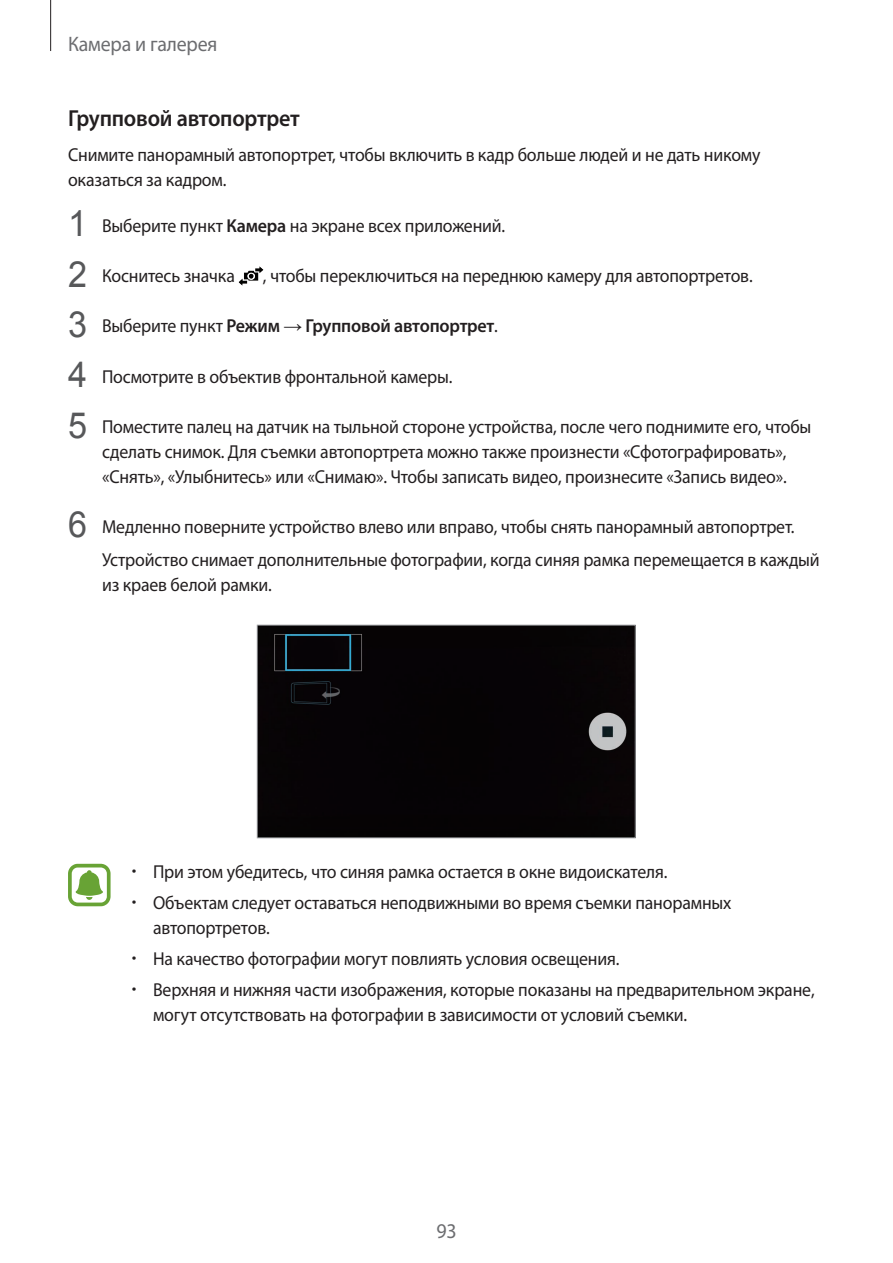
<style>
.page{position:relative;width:893px;height:1263px;background:#fff}
.page>*{position:absolute;margin:0;border:0;box-sizing:border-box;transform-origin:0 0}
.t1{font:600 23.25px "Myriad Pro";letter-spacing:-.01em;color:#231f20;scale:.95 1}
.t2{font:21px "Myriad Pro";letter-spacing:-.01em;color:#6c6d70;scale:.95 1}
.t3{font:18.75px/24.8px "Myriad Pro";letter-spacing:-.01em;color:#231f20;scale:.95 1}
.t4{font:600 18.75px "Myriad Pro";letter-spacing:-.01em;color:#231f20;scale:.96 1}
.s1{font-family:"Arial";font-size:36px;color:#57585a}
.s2{font-weight:600}
.s3{font-family:"Arial";font-weight:400;font-size:36px;color:#57585a}
.s4{font-weight:400}
.s5{font-family:"Arial";font-weight:400}
.s6{font-weight:300}
</style>
<div class="page">
<hr style="left:50px;top:0;width:1px;height:51px;background:#231f20">
<img style="left:238px;top:266px;width:25px;height:19px">
<div style="left:257px;top:625px;width:379px;height:213px;background:#060306"></div>
<svg style="left:68px;top:864px;width:43px;height:42px"></svg>
<p class="t2" style="left:68px;top:31px;width:159px">Камера и галерея</p>
<p class="t1" style="left:68px;top:103px;width:245px">Групповой автопортрет</p>
<p class="t3" style="left:68px;top:142px;width:730px">Снимите панорамный автопортрет, чтобы включить в кадр больше людей и не дать никому оказаться за кадром.</p>
<p class="t3" style="left:68px;top:213px;width:462px"><span class="s1">1</span> Выберите пункт <span class="s2">Камера</span> на экране всех приложений.</p>
<p class="t3" style="left:68px;top:263px;width:177px"><span class="s1">2</span> Коснитесь значка</p>
<p class="t3" style="left:263px;top:263px;width:517px">, чтобы переключиться на переднюю камеру для автопортретов.</p>
<p class="t4" style="left:68px;top:314px;width:449px"><span class="s3">3</span> <span class="s4">Выберите пункт</span> Режим <span class="s5">→</span> Групповой автопортрет<span class="s4">.</span></p>
<p class="t3" style="left:68px;top:364px;width:406px"><span class="s1">4</span> Посмотрите в объектив фронтальной камеры.</p>
<p class="t3" style="left:68px;top:414px;width:784px;text-align:center"><span class="s1">5</span> Поместите палец на датчик на тыльной стороне устройства, после чего поднимите его, чтобы сделать снимок. Для съемки автопортрета можно также произнести «Сфотографировать», «Снять», «Улыбнитесь» или «Снимаю». Чтобы записать видео, произнесите «Запись видео».</p>
<p class="t3" style="left:102px;top:509px;width:757px;line-height:33.3px;text-indent:-34px"><span class="s1">6</span> Медленно поверните устройство влево или вправо, чтобы снять панорамный автопортрет.<br>Устройство снимает дополнительные фотографии, когда синяя рамка перемещается в каждый</p>
<p class="t3" style="left:102px;top:572px;width:180px">из краев белой рамки.</p>
<p class="t3" style="left:132px;top:859px;width:565px"><span class="s6">•</span> При этом убедитесь, что синяя рамка остается в окне видоискателя.</p>
<p class="t3" style="left:153px;top:890px;width:610px;text-indent:-21px"><span class="s6">•</span> Объектам следует оставаться неподвижными во время съемки панорамных автопортретов.</p>
<p class="t3" style="left:132px;top:946px;width:515px"><span class="s6">•</span> На качество фотографии могут повлиять условия освещения.</p>
<p class="t3" style="left:153px;top:977px;width:698px;text-indent:-21px"><span class="s6">•</span> Верхняя и нижняя части изображения, которые показаны на предварительном экране, могут отсутствовать на фотографии в зависимости от условий съемки.</p>
<p class="t2" style="left:436px;top:1218px;width:23px">93</p>
</div>
